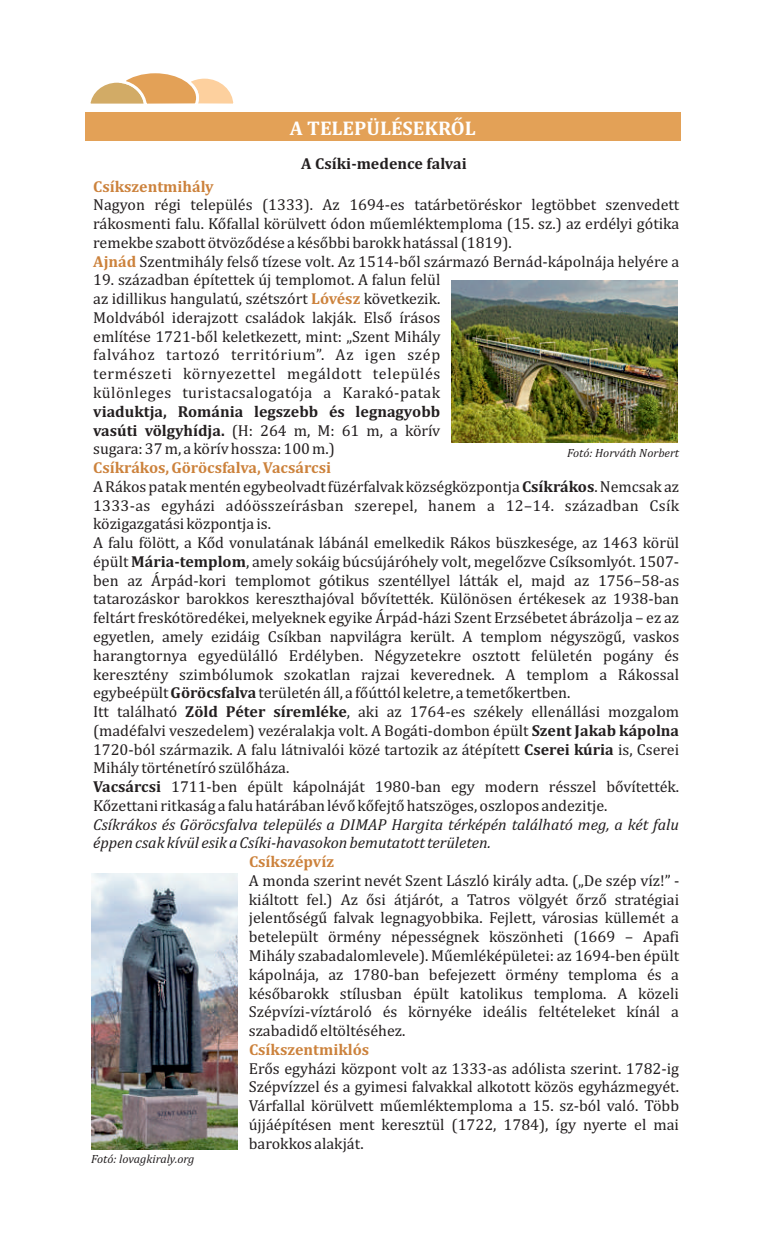
<style>
.page{position:relative;width:766px;height:1248px;background:#fff}
.page>*{position:absolute;margin:0;border:0;box-sizing:border-box;transform-origin:0 0}
.t1{font:700 20px "Cambria";color:#fff}
.t2{font:16px/18.8px "Cambria";color:#231f20;text-align:justify}
.t3{font:italic 16px/18.8px "Cambria";color:#231f20}
.t4{font:700 16px/18.8px "Cambria";color:#231f20;text-align:justify}
.t5{font:700 16px "Cambria";color:#cc823c}
.t6{font:italic 12px "Cambria";color:#231f20}
.s1{font-weight:400}
.s2{font-weight:700}
.s3{font-weight:700;color:#cc823c}
</style>
<div class="page">
<svg style="left:86px;top:73px;width:152px;height:68px"></svg>
<img style="left:91px;top:873px;width:147px;height:276px">
<img style="left:451px;top:281px;width:226px;height:161px">
<div style="left:85px;top:112px;width:595px;height:28px;background:#e3a157"></div>
<p class="t5" style="left:93px;top:179px;width:122px">Csíkszentmihály</p>
<p class="t1" style="left:290px;top:119px;width:187px">A TELEPÜLÉSEKRŐL</p>
<p class="t4" style="left:301px;top:155px;width:167px">A Csíki-medence falvai</p>
<p class="t2" style="left:93px;top:196px;width:587px">Nagyon régi település (1333). Az 1694-es tatárbetöréskor legtöbbet szenvedett rákosmenti falu. Kőfallal körülvett ódon műemléktemploma (15. sz.) az erdélyi gótika remekbe szabott ötvöződése a későbbi barokk hatással (1819).</p>
<p class="t2" style="left:93px;top:271px;width:348px">19. században építettek új templomot. A falun felül</p>
<p class="t2" style="left:93px;top:309px;width:348px">Moldvából iderajzott családok lakják. Első írásos említése 1721-ből keletkezett, mint: „Szent Mihály falvához tartozó territórium”. Az igen szép természeti környezettel megáldott település különleges turistacsalogatója a Karakó-patak</p>
<p class="t4" style="left:93px;top:403px;width:348px">viaduktja, Románia legszebb és legnagyobb vasúti völgyhídja. <span class="s1">(H: 264 m, M: 61 m, a körív sugara: 37 m, a körív hossza: 100 m.)</span></p>
<p class="t2" style="left:93px;top:478px;width:587px;text-align:left">A Rákos patak mentén egybeolvadt füzérfalvak községközpontja <span class="s2">Csíkrákos</span>. Nemcsak az 1333-as egyházi adóösszeírásban szerepel, hanem a 12–14. században Csík közigazgatási központja is.<br>A falu fölött, a Kőd vonulatának lábánál emelkedik Rákos büszkesége, az 1463 körül épült <span class="s2">Mária-templom</span>, amely sokáig búcsújáróhely volt, megelőzve Csíksomlyót. 1507- ben az Árpád-kori templomot gótikus szentéllyel látták el, majd az 1756–58-as tatarozáskor barokkos kereszthajóval bővítették. Különösen értékesek az 1938-ban feltárt freskótöredékei, melyeknek egyike Árpád-házi Szent Erzsébetet ábrázolja – ez az egyetlen, amely ezidáig Csíkban napvilágra került. A templom négyszögű, vaskos harangtornya egyedülálló Erdélyben. Négyzetekre osztott felületén pogány és keresztény szimbólumok szokatlan rajzai keverednek. A templom a Rákossal egybeépült <span class="s2">Göröcsfalva</span>területén áll, a főúttól keletre, a temetőkertben.<br>Itt található <span class="s2">Zöld Péter síremléke</span>, aki az 1764-es székely ellenállási mozgalom (madéfalvi veszedelem) vezéralakja volt. A Bogáti-dombon épült <span class="s2">Szent Jakab kápolna </span>1720-ból származik. A falu látnivalói közé tartozik az átépített <span class="s2">Cserei kúria</span> is, Cserei Mihály történetíró szülőháza.<br><span class="s2">Vacsárcsi</span> 1711-ben épült kápolnáját 1980-ban egy modern résszel bővítették.<br>Kőzettani ritkaság a falu határában lévő kőfejtő hatszöges, oszlopos andezitje.</p>
<p class="t3" style="left:93px;top:815px;width:587px">Csíkrákos és Göröcsfalva település a DIMAP Hargita térképén található meg, a két falu éppen csak kívül esik a Csíki-havasokon bemutatott területen.</p>
<p class="t2" style="left:249px;top:872px;width:432px">A monda szerint nevét Szent László király adta. („De szép víz!” - kiáltott fel.) Az ősi átjárót, a Tatros völgyét őrző stratégiai jelentőségű falvak legnagyobbika. Fejlett, városias küllemét a betelepült örmény népességnek köszönheti (1669 – Apafi Mihály szabadalomlevele). Műemléképületei: az 1694-ben épült kápolnája, az 1780-ban befejezett örmény temploma és a későbarokk stílusban épült katolikus temploma. A közeli Szépvízi-víztároló és környéke ideális feltételeket kínál a szabadidő eltöltéséhez.</p>
<p class="t2" style="left:249px;top:1059px;width:431px">Erős egyházi központ volt az 1333-as adólista szerint. 1782-ig Szépvízzel és a gyimesi falvakkal alkotott közös egyházmegyét.<br>Várfallal körülvett műemléktemploma a 15. sz-ból való. Több újjáépítésen ment keresztül (1722, 1784), így nyerte el mai barokkos alakját.</p>
<p class="t2" style="left:93px;top:253px;width:587px"><span class="s3">Ajnád</span> Szentmihály felső tízese volt. Az 1514-ből származó Bernád-kápolnája helyére a</p>
<p class="t2" style="left:93px;top:290px;width:348px">az idillikus hangulatú, szétszórt <span class="s3">Lóvész</span> következik.</p>
<p class="t6" style="left:567px;top:447px;width:113px">Fotó: Horváth Norbert</p>
<p class="t5" style="left:93px;top:460px;width:239px">Csíkrákos, Göröcsfalva, Vacsárcsi</p>
<p class="t5" style="left:249px;top:854px;width:86px">Csíkszépvíz</p>
<p class="t5" style="left:249px;top:1042px;width:122px">Csíkszentmiklós</p>
<p class="t6" style="left:91px;top:1153px;width:105px">Fotó: lovagkiraly.org</p>
</div>
